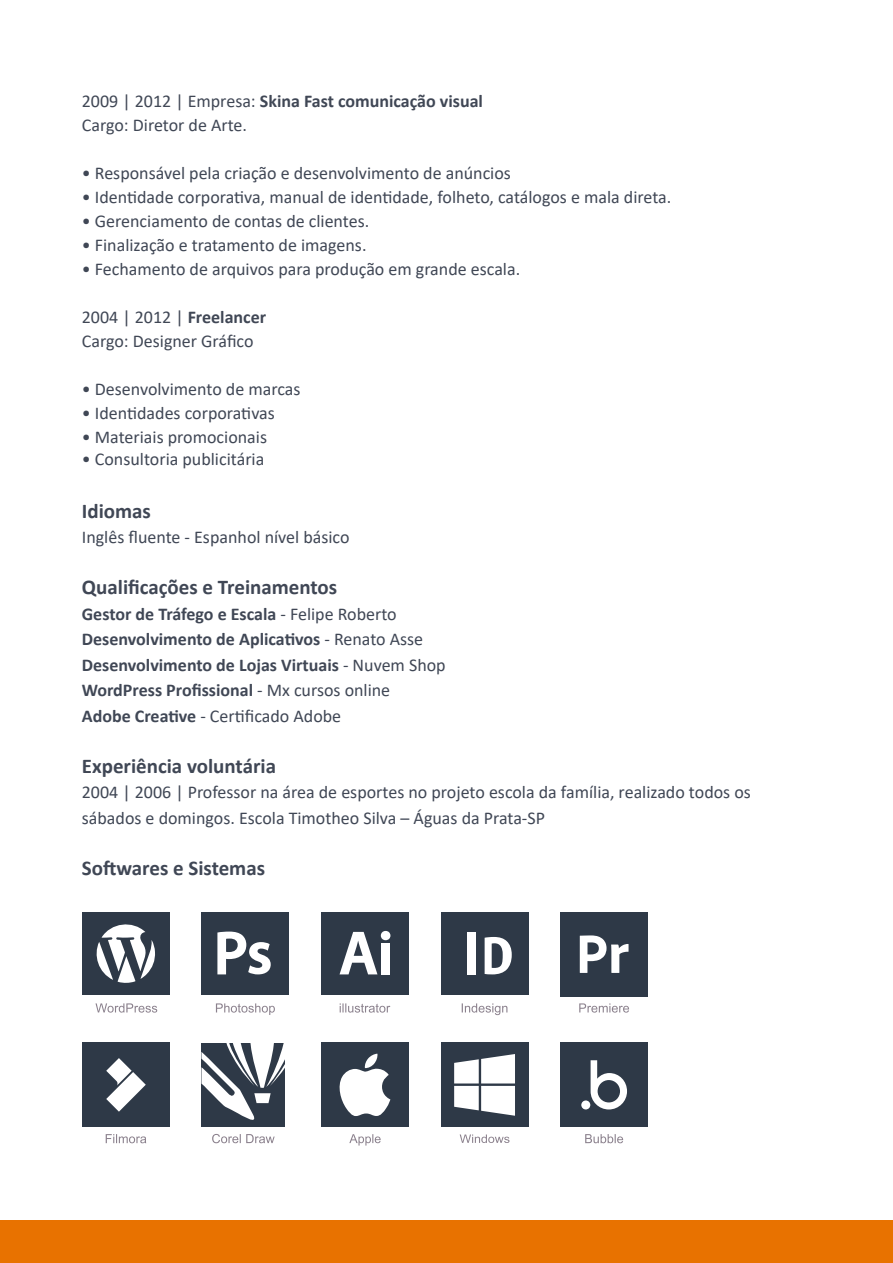
<style>
.page{position:relative;width:893px;height:1263px;background:#fff}
.page>*{position:absolute;margin:0;border:0;box-sizing:border-box;transform-origin:0 0}
.t1{font:700 21px "Calibri";color:#404755}
.t2{font:18px/24px "Calibri";color:#404755}
.t3{font:700 18px/25.5px "Calibri";color:#404755}
.s1{font-weight:700}
.s2{font-weight:400}
</style>
<div class="page">
<div style="left:0;top:1220px;width:893px;height:43px;background:#e87200"></div>
<div style="left:201px;top:912px;width:88px;height:83px;background:#2e3947"></div>
<svg style="left:217px;top:931px;width:54px;height:43px"></svg>
<svg style="left:216px;top:1003px;width:59px;height:12px"></svg>
<div style="left:321px;top:912px;width:88px;height:83px;background:#2e3947"></div>
<svg style="left:340px;top:932px;width:37px;height:42px"></svg>
<div style="left:381px;top:931px;width:9px;height:9px;background:#fff;border-radius:50%"></div>
<div style="left:381px;top:943px;width:9px;height:31px;background:#fff"></div>
<svg style="left:340px;top:1003px;width:50px;height:9px"></svg>
<div style="left:441px;top:912px;width:88px;height:83px;background:#2e3947"></div>
<div style="left:467px;top:932px;width:9px;height:42px;background:#fff"></div>
<svg style="left:485px;top:937px;width:27px;height:37px"></svg>
<svg style="left:462px;top:1003px;width:45px;height:12px"></svg>
<svg style="left:212px;top:1134px;width:63px;height:9px"></svg>
<svg style="left:201px;top:1043px;width:84px;height:83px"></svg>
<div style="left:321px;top:1043px;width:88px;height:84px;background:#2e3947"></div>
<svg style="left:339px;top:1054px;width:51px;height:62px"></svg>
<svg style="left:349px;top:1134px;width:32px;height:11px"></svg>
<div style="left:441px;top:1043px;width:88px;height:84px;background:#2e3947"></div>
<svg style="left:454px;top:1054px;width:61px;height:62px"></svg>
<svg style="left:460px;top:1134px;width:49px;height:9px"></svg>
<div style="left:82px;top:912px;width:88px;height:83px;background:#2e3947"></div>
<svg style="left:96px;top:924px;width:59px;height:59px"></svg>
<svg style="left:95px;top:1003px;width:62px;height:9px"></svg>
<div style="left:560px;top:912px;width:88px;height:84px;background:#2e3947"></div>
<svg style="left:580px;top:935px;width:48px;height:38px"></svg>
<svg style="left:579px;top:1003px;width:50px;height:9px"></svg>
<div style="left:82px;top:1043px;width:88px;height:84px;background:#2e3947"></div>
<svg style="left:106px;top:1134px;width:40px;height:9px"></svg>
<svg style="left:106px;top:1058px;width:40px;height:54px"></svg>
<div style="left:560px;top:1043px;width:88px;height:84px;background:#2e3947"></div>
<svg style="left:585px;top:1134px;width:38px;height:9px"></svg>
<svg style="left:591px;top:1060px;width:36px;height:49px"></svg>
<div style="left:581px;top:1100px;width:9px;height:9px;background:#fff;border-radius:50%"></div>
<p class="t2" style="left:82px;top:88px;width:403px">2009 | 2012 | Empresa: <span class="s1">Skina Fast comunicação visual<br></span>Cargo: Diretor de Arte.</p>
<p class="t2" style="left:82px;top:160px;width:431px">• Responsável pela criação e desenvolvimento de anúncios</p>
<p class="t2" style="left:82px;top:184px;width:591px">• Identidade corporativa, manual de identidade, folheto, catálogos e mala direta.</p>
<p class="t2" style="left:82px;top:208px;width:289px">• Gerenciamento de contas de clientes.</p>
<p class="t2" style="left:82px;top:232px;width:286px">• Finalização e tratamento de imagens.</p>
<p class="t2" style="left:82px;top:256px;width:440px">• Fechamento de arquivos para produção em grande escala.</p>
<p class="t2" style="left:82px;top:304px;width:186px">2004 | 2012 | <span class="s1">Freelancer<br></span>Cargo: Designer Gráfico</p>
<p class="t2" style="left:82px;top:376px;width:220px">• Desenvolvimento de marcas</p>
<p class="t2" style="left:82px;top:400px;width:194px">• Identidades corporativas</p>
<p class="t2" style="left:82px;top:424px;width:187px">• Materiais promocionais</p>
<p class="t2" style="left:82px;top:447px;width:184px">• Consultoria publicitária</p>
<p class="t1" style="left:82px;top:496px;width:71px">Idiomas</p>
<p class="t2" style="left:82px;top:525px;width:269px">Inglês fluente - Espanhol nível básico</p>
<p class="t1" style="left:82px;top:572px;width:257px">Qualificações e Treinamentos</p>
<p class="t3" style="left:82px;top:601px;width:365px">Gestor de Tráfego e Escala <span class="s2">- Felipe Roberto </span>Desenvolvimento de Aplicativos <span class="s2">- Renato Asse </span>Desenvolvimento de Lojas Virtuais <span class="s2">- Nuvem Shop </span>WordPress Profissional <span class="s2">- Mx cursos online<br></span>Adobe Creative <span class="s2">- Certificado Adobe</span></p>
<p class="t1" style="left:82px;top:751px;width:196px">Experiência voluntária</p>
<p class="t2" style="left:82px;top:779px;width:671px;line-height:25.5px">2004 | 2006 | Professor na área de esportes no projeto escola da família, realizado todos os sábados e domingos. Escola Timotheo Silva – Águas da Prata-SP</p>
<p class="t1" style="left:82px;top:853px;width:185px">Softwares e Sistemas</p>
</div>
